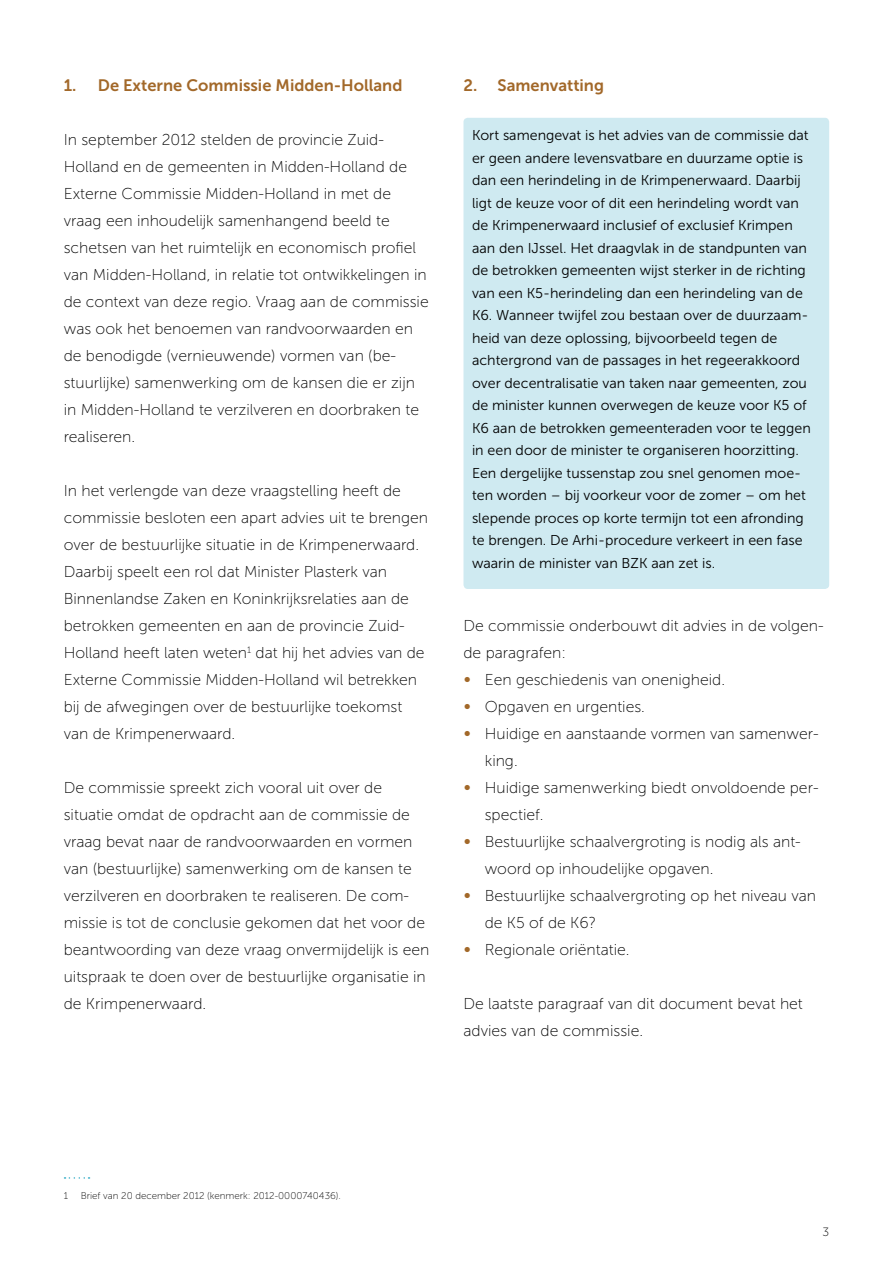
<style>
.page{position:relative;width:893px;height:1263px;background:#fff}
.page>*{position:absolute;margin:0;border:0;box-sizing:border-box;transform-origin:0 0}
.t1{font:16.5px "Museo Sans 700";color:#a26829}
.t2{font:15.75px/27px "Museo Sans 100";color:#000}
.t3{font:14.25px/22.5px "Museo Sans 300";color:#000}
.t4{font:12px "Museo Sans 100";color:#000}
.t5{font:9.75px "Museo Sans 100";color:#000}
.s1{color:#a26829}
</style>
<div class="page">
<div style="left:463px;top:118px;width:366px;height:471px;background:#cfeaf1;border-radius:4px"></div>
<svg style="left:65px;top:1177px;width:25px;height:2px"></svg>
<p class="t1" style="left:64px;top:76px;width:340px">1. De Externe Commissie Midden-Holland</p>
<p class="t2" style="left:64px;top:126px;width:366px">In september 2012 stelden de provincie Zuid-Holland en de gemeenten in Midden-Holland de Externe Commissie Midden-Holland in met de vraag een inhoudelijk samenhangend beeld te schetsen van het ruimtelijk en economisch profiel van Midden-Holland, in relatie tot ontwikkelingen in de context van deze regio. Vraag aan de commissie was ook het benoemen van randvoorwaarden en de benodigde (vernieuwende) vormen van (be&shy;stuurlijke) samenwerking om de kansen die er zijn in Midden-Holland te verzilveren en doorbraken te realiseren.</p>
<p class="t2" style="left:64px;top:477px;width:366px">In het verlengde van deze vraagstelling heeft de commissie besloten een apart advies uit te brengen over de bestuurlijke situatie in de Krimpenerwaard.<br>Daarbij speelt een rol dat Minister Plasterk van Binnenlandse Zaken en Koninkrijksrelaties aan de betrokken gemeenten en aan de provincie Zuid-Holland heeft laten weten<sup>1</sup> dat hij het advies van de Externe Commissie Midden-Holland wil betrekken bij de afwegingen over de bestuurlijke toekomst van de Krimpenerwaard.</p>
<p class="t2" style="left:64px;top:774px;width:367px">De commissie spreekt zich vooral uit over de situatie omdat de opdracht aan de commissie de vraag bevat naar de randvoorwaarden en vormen van (bestuurlijke) samenwerking om de kansen te verzilveren en doorbraken te realiseren. De com&shy;missie is tot de conclusie gekomen dat het voor de beantwoording van deze vraag onvermijdelijk is een uitspraak te doen over de bestuurlijke organisatie in de Krimpenerwaard.</p>
<p class="t1" style="left:463px;top:76px;width:142px">2. Samenvatting</p>
<p class="t3" style="left:472px;top:124px;width:340px">Kort samengevat is het advies van de commissie dat er geen andere levensvatbare en duurzame optie is dan een herindeling in de Krimpenerwaard. Daarbij ligt de keuze voor of dit een herindeling wordt van de Krimpenerwaard inclusief of exclusief Krimpen aan den IJssel. Het draagvlak in de standpunten van de betrokken gemeenten wijst sterker in de richting van een K5-herindeling dan een herindeling van de K6. Wanneer twijfel zou bestaan over de duurzaam&shy;heid van deze oplossing, bijvoorbeeld tegen de achtergrond van de passages in het regeerakkoord over decentralisatie van taken naar gemeenten, zou de minister kunnen overwegen de keuze voor K5 of K6 aan de betrokken gemeenteraden voor te leggen in een door de minister te organiseren hoorzitting.<br>Een dergelijke tussenstap zou snel genomen moe&shy;ten worden – bij voorkeur voor de zomer – om het slepende proces op korte termijn tot een afronding te brengen. De Arhi-procedure verkeert in een fase waarin de minister van BZK aan zet is.</p>
<p class="t2" style="left:463px;top:612px;width:362px">De commissie onderbouwt dit advies in de volgen-</p>
<p class="t2" style="left:463px;top:639px;width:104px">de paragrafen:</p>
<p class="t2" style="left:463px;top:666px;width:263px"><span class="s1">∞</span> Een geschiedenis van onenigheid.</p>
<p class="t2" style="left:463px;top:693px;width:183px"><span class="s1">∞</span> Opgaven en urgenties.</p>
<p class="t2" style="left:463px;top:720px;width:357px"><span class="s1">∞</span> Huidige en aanstaande vormen van samenwer-</p>
<p class="t2" style="left:485px;top:747px;width:34px">king.</p>
<p class="t2" style="left:463px;top:774px;width:357px"><span class="s1">∞</span> Huidige samenwerking biedt onvoldoende per-</p>
<p class="t2" style="left:485px;top:801px;width:60px">spectief.</p>
<p class="t2" style="left:463px;top:828px;width:339px"><span class="s1">∞</span> Bestuurlijke schaalvergroting is nodig als ant-</p>
<p class="t2" style="left:485px;top:855px;width:230px">woord op inhoudelijke opgaven.</p>
<p class="t2" style="left:463px;top:882px;width:354px"><span class="s1">∞</span> Bestuurlijke schaalvergroting op het niveau van</p>
<p class="t2" style="left:485px;top:909px;width:113px">de K5 of de K6?</p>
<p class="t2" style="left:463px;top:936px;width:168px"><span class="s1">∞</span> Regionale oriëntatie.</p>
<p class="t2" style="left:463px;top:990px;width:341px">De laatste paragraaf van dit document bevat het advies van de commissie.</p>
<p class="t5" style="left:64px;top:1191px;width:6px">1</p>
<p class="t5" style="left:81px;top:1191px;width:262px">Brief van 20 december 2012 (kenmerk: 2012-0000740436).</p>
<p class="t4" style="left:822px;top:1225px;width:8px">3</p>
</div>
